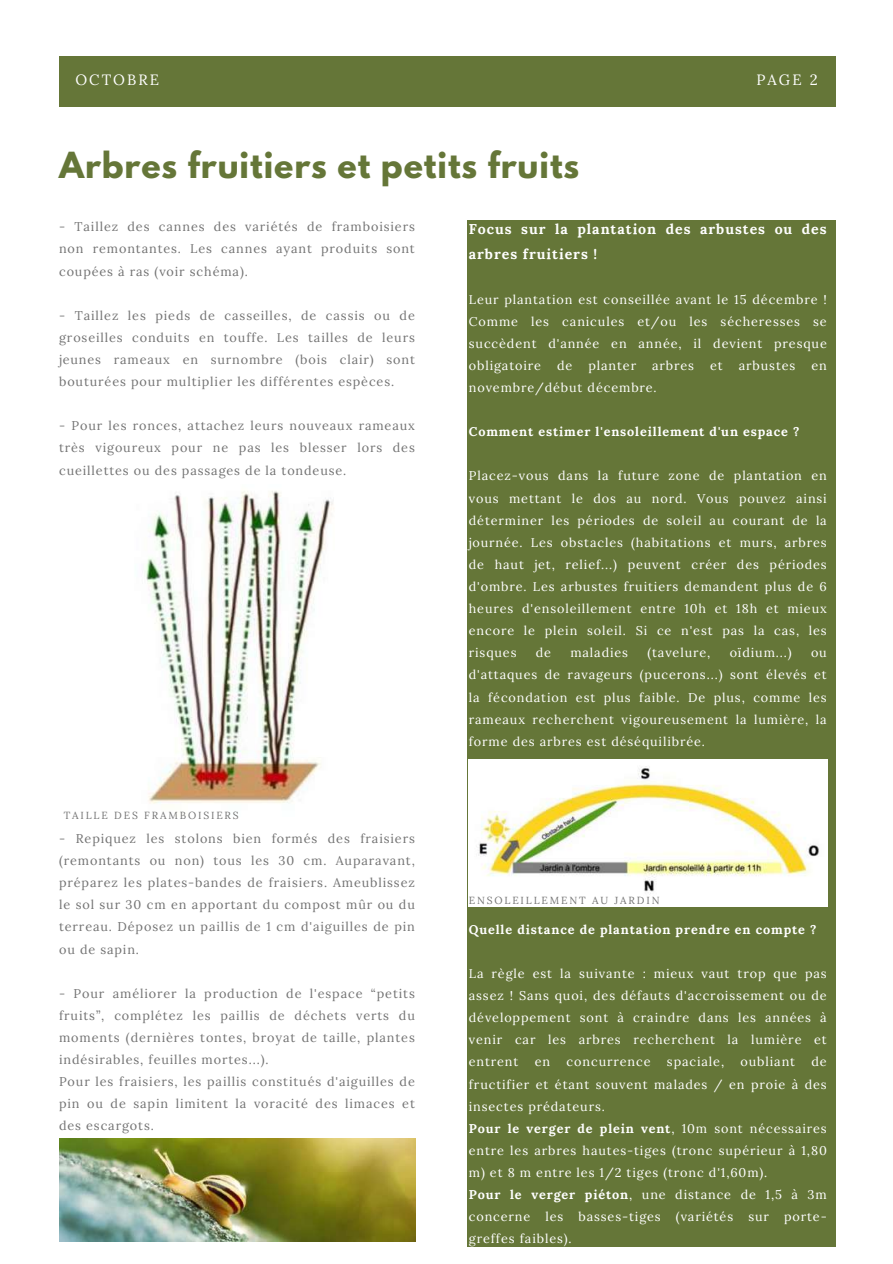
<style>
.page{position:relative;width:893px;height:1264px;background:#fff}
.page>*{position:absolute;margin:0;border:0;box-sizing:border-box;transform-origin:0 0}
.t1{font:700 31.8px "League Spartan";letter-spacing:.03em;color:#657638}
.t2{font:14.85px "Lora";letter-spacing:.14em;color:#fff}
.t3{font:700 14.1px/25.2px "Lora";letter-spacing:.07em;color:#fff}
.t4{font:12.6px/22px "Lora";letter-spacing:.07em;color:#fff;text-align:justify}
.t5{font:12.6px/22px "Lora";letter-spacing:.07em;color:#737373;text-align:justify}
.t6{font:700 12.6px "Lora";letter-spacing:.07em;color:#fff}
.t7{font:10.35px "Lora";letter-spacing:.18em;color:#737373}
.s1{font-weight:700}
</style>
<div class="page">
<div style="left:59px;top:56px;width:776px;height:51px;background:#657638"></div>
<img style="left:145px;top:491px;width:189px;height:313px">
<img style="left:59px;top:1138px;width:356px;height:103px">
<div style="left:467px;top:220px;width:368px;height:1026px;background:#657638"></div>
<img style="left:469px;top:759px;width:358px;height:147px">
<p class="t2" style="left:75px;top:70px;width:85px">OCTOBRE</p>
<p class="t2" style="left:756px;top:70px;width:63px">PAGE 2</p>
<h1 class="t1" style="left:59px;top:149px;width:521px">Arbres fruitiers et petits fruits</h1>
<p class="t5" style="left:59px;top:216px;width:357px">- Taillez des cannes des variétés de framboisiers non remontantes. Les cannes ayant produits sont coupées à ras (voir schéma).</p>
<p class="t5" style="left:59px;top:304px;width:357px">- Taillez les pieds de casseilles, de cassis ou de groseilles conduits en touffe. Les tailles de leurs jeunes rameaux en surnombre (bois clair) sont bouturées pour multiplier les différentes espèces.</p>
<p class="t5" style="left:59px;top:414px;width:357px">- Pour les ronces, attachez leurs nouveaux rameaux très vigoureux pour ne pas les blesser lors des cueillettes ou des passages de la tondeuse.</p>
<p class="t7" style="left:64px;top:808px;width:177px">TAILLE DES FRAMBOISIERS</p>
<p class="t5" style="left:59px;top:827px;width:357px">- Repiquez les stolons bien formés des fraisiers (remontants ou non) tous les 30 cm. Auparavant, préparez les plates-bandes de fraisiers. Ameublissez le sol sur 30 cm en apportant du compost mûr ou du terreau. Déposez un paillis de 1 cm d'aiguilles de pin ou de sapin.</p>
<p class="t5" style="left:59px;top:982px;width:357px;text-align:left">- Pour améliorer la production de l'espace “petits fruits”, complétez les paillis de déchets verts du moments (dernières tontes, broyat de taille, plantes indésirables, feuilles mortes...).<br>Pour les fraisiers, les paillis constitués d'aiguilles de pin ou de sapin limitent la voracité des limaces et des escargots.</p>
<p class="t3" style="left:469px;top:216px;width:359px">Focus sur la plantation des arbustes ou des arbres fruitiers !</p>
<p class="t4" style="left:469px;top:288px;width:359px">Leur plantation est conseillée avant le 15 décembre !<br>Comme les canicules et/ou les sécheresses se succèdent d'année en année, il devient presque obligatoire</p>
<p class="t4" style="left:557px;top:354px;width:17px">de</p>
<p class="t4" style="left:588px;top:354px;width:49px">planter</p>
<p class="t4" style="left:652px;top:354px;width:43px">arbres</p>
<p class="t4" style="left:710px;top:354px;width:14px">et</p>
<p class="t4" style="left:738px;top:354px;width:58px">arbustes</p>
<p class="t4" style="left:811px;top:354px;width:17px">en</p>
<p class="t4" style="left:469px;top:376px;width:189px">novembre/début décembre.</p>
<p class="t6" style="left:469px;top:423px;width:332px">Comment estimer l'ensoleillement d'un espace ?</p>
<p class="t4" style="left:469px;top:465px;width:359px">Placez-vous dans la future zone de plantation en vous mettant le dos au nord. Vous pouvez ainsi déterminer les périodes de soleil au courant de la journée. Les obstacles (habitations et murs, arbres de haut jet, relief...) peuvent créer des périodes d'ombre. Les arbustes fruitiers demandent plus de 6 heures d'ensoleillement entre 10h et 18h et mieux encore le plein soleil. Si ce n'est pas la cas, les risques</p>
<p class="t4" style="left:535px;top:641px;width:17px">de</p>
<p class="t4" style="left:570px;top:641px;width:59px">maladies</p>
<p class="t4" style="left:647px;top:641px;width:64px">(tavelure,</p>
<p class="t4" style="left:729px;top:641px;width:64px">oïdium...)</p>
<p class="t4" style="left:469px;top:641px;width:359px;text-indent:342px">ou d'attaques de ravageurs (pucerons...) sont élevés et la fécondation est plus faible. De plus, comme les rameaux recherchent vigoureusement la lumière, la forme des arbres est déséquilibrée.</p>
<p class="t7" style="left:469px;top:894px;width:192px">ENSOLEILLEMENT AU JARDIN</p>
<p class="t6" style="left:469px;top:921px;width:349px">Quelle distance de plantation prendre en compte ?</p>
<p class="t4" style="left:469px;top:962px;width:359px">La règle est la suivante : mieux vaut trop que pas assez ! Sans quoi, des défauts d'accroissement ou de développement sont à craindre dans les années à venir car les arbres recherchent la lumière et entrent</p>
<p class="t4" style="left:469px;top:1050px;width:359px;text-align:left;text-indent:342px">de fructifier et étant souvent malades / en proie à des insectes prédateurs.<br><span class="s1">Pour le verger de plein vent</span>, 10m sont nécessaires entre les arbres hautes-tiges (tronc supérieur à 1,80 m) et 8 m entre les 1/2 tiges (tronc d'1,60m).<br><span class="s1">Pour le verger piéton</span>, une distance de 1,5 à 3m concerne les basses-tiges (variétés sur porte&shy;greffes faibles).</p>
<p class="t4" style="left:534px;top:1050px;width:17px">en</p>
<p class="t4" style="left:566px;top:1050px;width:85px">concurrence</p>
<p class="t4" style="left:667px;top:1050px;width:59px">spaciale,</p>
<p class="t4" style="left:740px;top:1050px;width:56px">oubliant</p>
</div>
